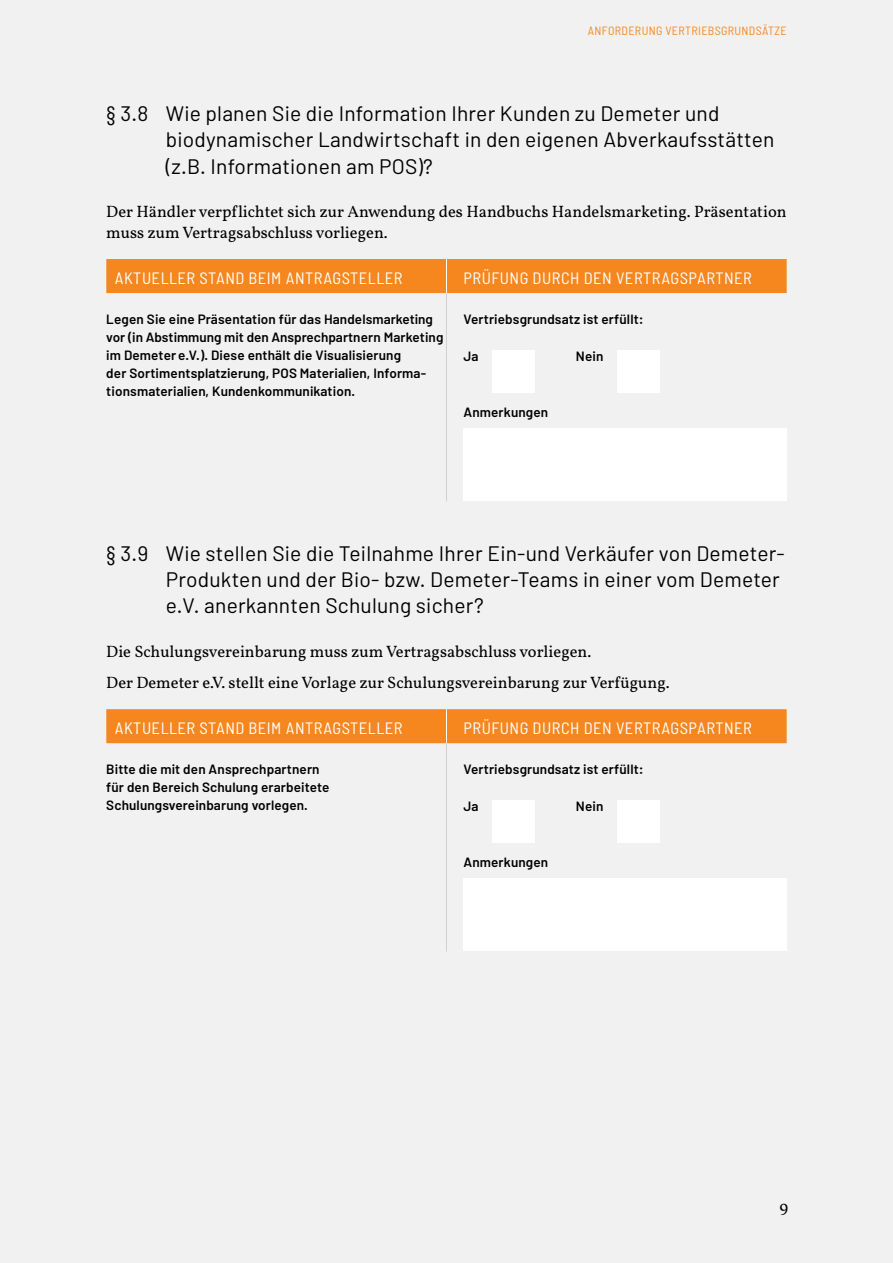
<style>
.page{position:relative;width:893px;height:1263px;background:#f1f1f2}
.page>*{position:absolute;margin:0;border:0;box-sizing:border-box;transform-origin:0 0}
.t1{font:21px/26.2px "Barlow";letter-spacing:.01em;color:#000}
.t2{font:16.5px/21px "Demeter Vollkorn";color:#000}
.t3{font:semi-condensed 16.5px "Barlow";letter-spacing:.03em;color:#fff}
.t4{font:600 13.5px/18px "Barlow";letter-spacing:.01em;color:#000}
.t5{font:semi-condensed 12px "Barlow";color:#f6871f}
</style>
<div class="page">
<div style="left:106px;top:259px;width:681px;height:34px;background:#f6871f"></div>
<hr style="left:446px;top:259px;width:1px;height:34px;background:#fff">
<hr style="left:446px;top:293px;width:1px;height:208px;background:#cfd1d2">
<div style="left:492px;top:350px;width:43px;height:43px;background:#fff"></div>
<div style="left:617px;top:350px;width:43px;height:43px;background:#fff"></div>
<div style="left:463px;top:428px;width:324px;height:73px;background:#fff"></div>
<div style="left:106px;top:709px;width:681px;height:34px;background:#f6871f"></div>
<hr style="left:446px;top:709px;width:1px;height:34px;background:#fff">
<hr style="left:446px;top:743px;width:1px;height:208px;background:#cfd1d2">
<div style="left:492px;top:801px;width:43px;height:42px;background:#fff"></div>
<div style="left:617px;top:801px;width:43px;height:42px;background:#fff"></div>
<div style="left:463px;top:878px;width:324px;height:73px;background:#fff"></div>
<p class="t5" style="left:588px;top:24px;width:15px">ANFORDERUNG</p>
<p class="t5" style="left:665px;top:24px;width:12px">VERTRIEBSGRUNDSÄTZE</p>
<h1 class="t1" style="left:166px;top:100px;width:610px;text-indent:-60px">§ 3.8 Wie planen Sie die Information Ihrer Kunden zu Demeter und biodynamischer Landwirtschaft in den eigenen Abverkaufsstätten (z.B. Informationen am POS)?</h1>
<p class="t2" style="left:106px;top:200px;width:682px">Der Händler verpflichtet sich zur Anwendung des Handbuchs Handelsmarketing. Präsentation muss zum Vertragsabschluss vorliegen.</p>
<p class="t3" style="left:115px;top:268px;width:289px">AKTUELLER STAND BEIM ANTRAGSTELLER</p>
<p class="t3" style="left:463px;top:268px;width:290px">PRÜFUNG DURCH DEN VERTRAGSPARTNER</p>
<p class="t4" style="left:106px;top:309px;width:339px">Legen Sie eine Präsentation für das Handelsmarketing vor (in Abstimmung mit den Ansprechpartnern Marketing im Demeter e.V.). Diese enthält die Visualisierung<br>der Sortimentsplatzierung, POS Materialien, Informa&shy;tionsmaterialien, Kundenkommunikation.</p>
<p class="t4" style="left:463px;top:309px;width:182px">Vertriebsgrundsatz ist erfüllt:</p>
<p class="t4" style="left:463px;top:347px;width:17px">Ja</p>
<p class="t4" style="left:576px;top:347px;width:29px">Nein</p>
<p class="t4" style="left:463px;top:402px;width:86px">Anmerkungen</p>
<h1 class="t1" style="left:166px;top:539px;width:620px;text-indent:-60px">§ 3.9 Wie stellen Sie die Teilnahme Ihrer Ein-und Verkäufer von Demeter-<br>Produkten und der Bio- bzw. Demeter-Teams in einer vom Demeter e.V. anerkannten Schulung sicher?</h1>
<p class="t2" style="left:106px;top:634px;width:565px;line-height:31.5px">Die Schulungsvereinbarung muss zum Vertragsabschluss vorliegen.<br>Der Demeter e.V. stellt eine Vorlage zur Schulungsvereinbarung zur Verfügung.</p>
<p class="t3" style="left:115px;top:718px;width:289px">AKTUELLER STAND BEIM ANTRAGSTELLER</p>
<p class="t3" style="left:463px;top:718px;width:290px">PRÜFUNG DURCH DEN VERTRAGSPARTNER</p>
<p class="t4" style="left:106px;top:760px;width:225px">Bitte die mit den Ansprechpartnern für den Bereich Schulung erarbeitete<br>Schulungsvereinbarung vorlegen.</p>
<p class="t4" style="left:463px;top:760px;width:182px">Vertriebsgrundsatz ist erfüllt:</p>
<p class="t4" style="left:463px;top:797px;width:17px">Ja</p>
<p class="t4" style="left:576px;top:797px;width:29px">Nein</p>
<p class="t4" style="left:463px;top:853px;width:86px">Anmerkungen</p>
<p class="t2" style="left:779px;top:1198px;width:10px">9</p>
</div>
